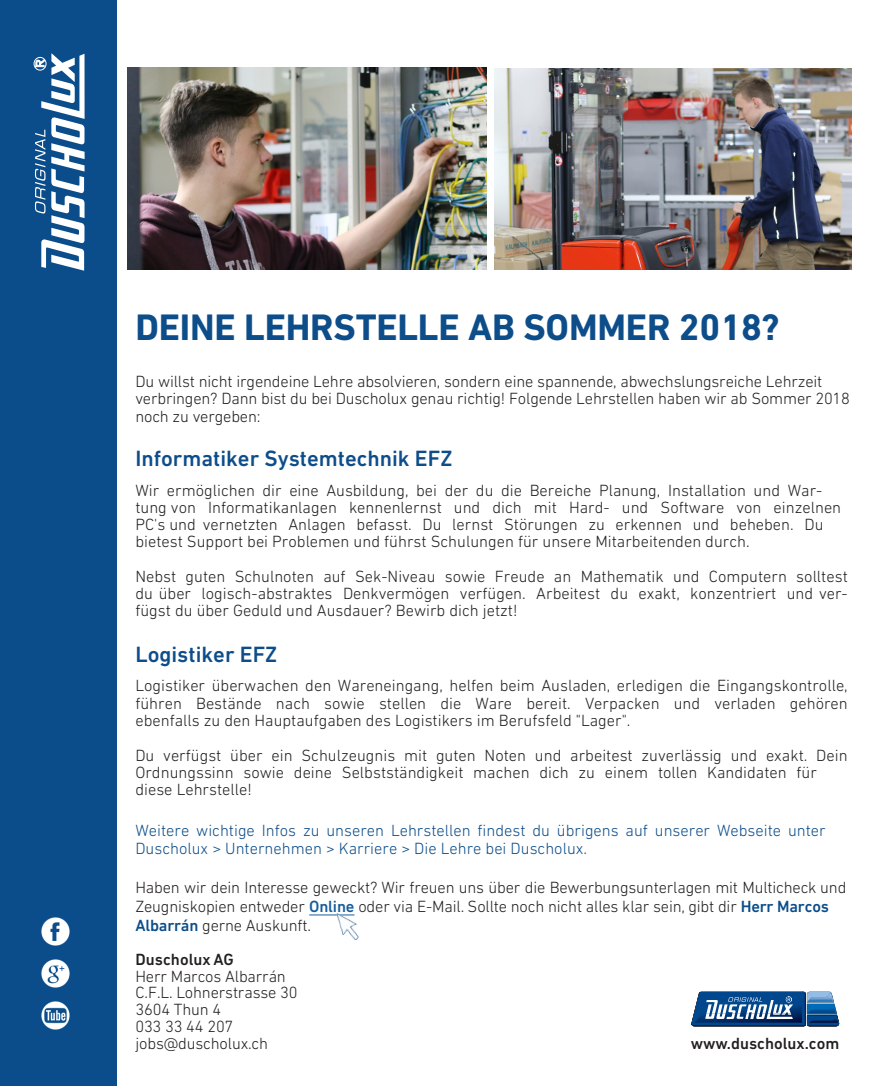
<style>
.page{position:relative;width:892px;height:1086px;background:#fff}
.page>*{position:absolute;margin:0;border:0;box-sizing:border-box;transform-origin:0 0}
.t1{font:700 37.5px "DIN Next LT Pro";letter-spacing:-.005em;color:#0d4d8a}
.t2{font:500 22.5px "DIN Next LT Pro";color:#0d4d8a}
.t3{font:300 16.5px/17.2px "DIN Next LT Pro";color:#231f20}
.t4{font:300 16.5px/17.2px "DIN Next LT Pro";color:#0d4d8a}
.t5{font:500 16.5px "DIN Next LT Pro";color:#231f20}
.s1{font-weight:500;color:#175d9e}
.s2{font-weight:500;color:#0a4d8a}
</style>
<div class="page">
<div style="left:0;top:0;width:117px;height:1086px;background:#0a4d8a"></div>
<img style="left:42px;top:917px;width:28px;height:28px">
<img style="left:42px;top:959px;width:28px;height:28px">
<img style="left:42px;top:1001px;width:28px;height:28px">
<hr style="left:309px;top:914px;width:45px;height:1px;background:#175d9e">
<svg style="left:33px;top:53px;width:52px;height:217px"></svg>
<svg style="left:691px;top:991px;width:148px;height:36px;background:#416e9d"></svg>
<img style="left:335px;top:913px;width:24px;height:26px">
<img style="left:128px;top:68px;width:359px;height:202px">
<img style="left:494px;top:68px;width:357px;height:201px">
<h1 class="t1" style="left:135px;top:306px;width:645px">DEINE LEHRSTELLE AB SOMMER 2018?</h1>
<p class="t3" style="left:135px;top:372px;width:716px">Du willst nicht irgendeine Lehre absolvieren, sondern eine spannende, abwechslungsreiche Lehrzeit verbringen? Dann bist du bei Duscholux genau richtig! Folgende Lehrstellen haben wir ab Sommer 2018 noch zu vergeben:</p>
<h2 class="t2" style="left:135px;top:445px;width:318px">Informatiker Systemtechnik EFZ</h2>
<p class="t3" style="left:135px;top:481px;width:707px">Wir ermöglichen dir eine Ausbildung, bei der du die Bereiche Planung, Installation und War&shy;tung von Informatikanlagen kennenlernst und dich mit Hard- und Software von einzelnen PC's und vernetzten Anlagen befasst. Du lernst Störungen zu erkennen und beheben. Du bietest Support bei Problemen und führst Schulungen für unsere Mitarbeitenden durch.</p>
<p class="t3" style="left:135px;top:567px;width:714px;text-align:justify">Nebst guten Schulnoten auf Sek-Niveau sowie Freude an Mathematik und Computern solltest du über logisch-abstraktes Denkvermögen verfügen. Arbeitest du exakt, konzentriert und ver&shy;fügst du über Geduld und Ausdauer? Bewirb dich jetzt!</p>
<h2 class="t2" style="left:135px;top:641px;width:143px">Logistiker EFZ</h2>
<p class="t3" style="left:135px;top:677px;width:714px;text-align:justify">Logistiker überwachen den Wareneingang, helfen beim Ausladen, erledigen die Eingangskontrolle, führen Bestände nach sowie stellen die Ware bereit. Verpacken und verladen gehören ebenfalls zu den Hauptaufgaben des Logistikers im Berufsfeld "Lager".</p>
<p class="t3" style="left:135px;top:746px;width:713px">Du verfügst über ein Schulzeugnis mit guten Noten und arbeitest zuverlässig und exakt. Dein<br>Ordnungssinn sowie deine Selbstständigkeit machen dich zu einem tollen Kandidaten für diese Lehrstelle!</p>
<p class="t4" style="left:135px;top:822px;width:692px">Weitere wichtige Infos zu unseren Lehrstellen findest du übrigens auf unserer Webseite unter<br>Duscholux &gt; Unternehmen &gt; Karriere &gt; Die Lehre bei Duscholux.</p>
<p class="t3" style="left:135px;top:878px;width:712px;line-height:18.6px">Haben wir dein Interesse geweckt? Wir freuen uns über die Bewerbungsunterlagen mit Multicheck und<br>Zeugniskopien entweder <span class="s1">Online</span> oder via E-Mail. Sollte noch nicht alles klar sein, gibt dir <span class="s2">Herr Marcos<br>Albarrán</span> gerne Auskunft.</p>
<p class="t5" style="left:136px;top:949px;width:100px">Duscholux AG</p>
<p class="t3" style="left:135px;top:967px;width:164px;line-height:16.8px">Herr Marcos Albarrán<br>C.F.L. Lohnerstrasse 30<br>3604 Thun 4<br>033 33 44 207 jobs@duscholux.ch</p>
<p class="t5" style="left:690px;top:1033px;width:150px">www.duscholux.com</p>
</div>
